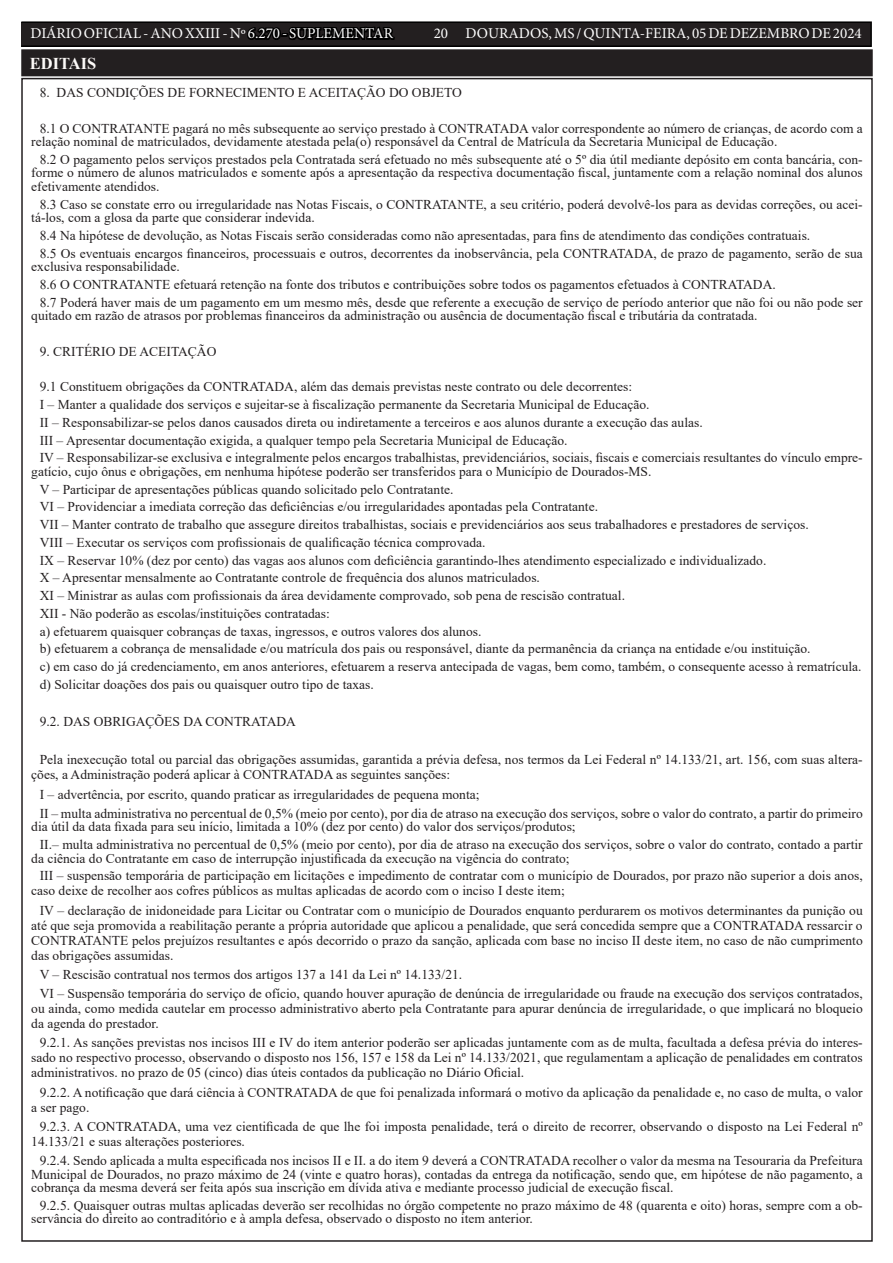
<style>
.page{position:relative;width:893px;height:1263px;background:#fff}
.page>*{position:absolute;margin:0;border:0;box-sizing:border-box;transform-origin:0 0}
.TEXTO{font:700 16.5px "Times New Roman";color:#fdfaf8}
.t1{font:15px "Minion Pro";color:#fff}
.TEXTO-2{font:13.5px/13.5px "Times New Roman";color:#231f20}
.s1{color:#000}
</style>
<div class="page">
<div style="left:21px;top:22px;width:850px;height:24px;background:#231f20"></div>
<div style="left:21px;top:21px;width:851px;height:26px;border:2px solid #000"></div>
<div style="left:23px;top:51px;width:848px;height:23px;background:#231f20"></div>
<div style="left:21px;top:49px;width:852px;height:27px;border:4px solid #231f20"></div>
<p class="t1" style="left:31px;top:24px;width:364px">DIÁRIO OFICIAL - ANO XXIII - Nº <span class="s1">6.270 - SUPLEMENTAR</span></p>
<p class="t1" style="left:434px;top:24px;width:430px">20 DOURADOS, MS / QUINTA-FEIRA, 05 DE DEZEMBRO DE 2024</p>
<p class="TEXTO" style="left:30px;top:52px;width:68px">EDITAIS</p>
<p class="TEXTO-2" style="left:40px;top:86px;width:424px">8. DAS CONDIÇÕES DE FORNECIMENTO E ACEITAÇÃO DO OBJETO</p>
<p class="TEXTO-2" style="left:31px;top:121px;width:833px;text-indent:9px">8.1 O CONTRATANTE pagará no mês subsequente ao serviço prestado à CONTRATADA valor correspondente ao número de crianças, de acordo com a relação nominal de matriculados, devidamente atestada pela(o) responsável da Central de Matrícula da Secretaria Municipal de Educação.</p>
<p class="TEXTO-2" style="left:31px;top:152px;width:833px;text-align:justify;text-indent:9px">8.2 O pagamento pelos serviços prestados pela Contratada será efetuado no mês subsequente até o 5º dia útil mediante depósito em conta bancária, con&shy;forme o número de alunos matriculados e somente após a apresentação da respectiva documentação fiscal, juntamente com a relação nominal dos alunos efetivamente atendidos.</p>
<p class="TEXTO-2" style="left:31px;top:197px;width:833px;text-indent:9px">8.3 Caso se constate erro ou irregularidade nas Notas Fiscais, o CONTRATANTE, a seu critério, poderá devolvê-los para as devidas correções, ou acei&shy;tá-los, com a glosa da parte que considerar indevida.</p>
<p class="TEXTO-2" style="left:40px;top:228px;width:772px">8.4 Na hipótese de devolução, as Notas Fiscais serão consideradas como não apresentadas, para fins de atendimento das condições contratuais.</p>
<p class="TEXTO-2" style="left:31px;top:246px;width:833px;text-indent:9px">8.5 Os eventuais encargos financeiros, processuais e outros, decorrentes da inobservância, pela CONTRATADA, de prazo de pagamento, serão de sua exclusiva responsabilidade.</p>
<p class="TEXTO-2" style="left:40px;top:277px;width:738px">8.6 O CONTRATANTE efetuará retenção na fonte dos tributos e contribuições sobre todos os pagamentos efetuados à CONTRATADA.</p>
<p class="TEXTO-2" style="left:31px;top:295px;width:833px;text-indent:9px">8.7 Poderá haver mais de um pagamento em um mesmo mês, desde que referente a execução de serviço de período anterior que não foi ou não pode ser quitado em razão de atrasos por problemas financeiros da administração ou ausência de documentação fiscal e tributária da contratada.</p>
<p class="TEXTO-2" style="left:40px;top:344px;width:178px">9. CRITÉRIO DE ACEITAÇÃO</p>
<p class="TEXTO-2" style="left:40px;top:380px;width:594px">9.1 Constituem obrigações da CONTRATADA, além das demais previstas neste contrato ou dele decorrentes:</p>
<p class="TEXTO-2" style="left:40px;top:397px;width:611px">I – Manter a qualidade dos serviços e sujeitar-se à fiscalização permanente da Secretaria Municipal de Educação.</p>
<p class="TEXTO-2" style="left:40px;top:415px;width:664px">II – Responsabilizar-se pelos danos causados direta ou indiretamente a terceiros e aos alunos durante a execução das aulas.</p>
<p class="TEXTO-2" style="left:40px;top:433px;width:529px">III – Apresentar documentação exigida, a qualquer tempo pela Secretaria Municipal de Educação.</p>
<p class="TEXTO-2" style="left:31px;top:451px;width:833px;text-indent:9px">IV – Responsabilizar-se exclusiva e integralmente pelos encargos trabalhistas, previdenciários, sociais, fiscais e comerciais resultantes do vínculo empre&shy;gatício, cujo ônus e obrigações, em nenhuma hipótese poderão ser transferidos para o Município de Dourados-MS.</p>
<p class="TEXTO-2" style="left:40px;top:482px;width:415px">V – Participar de apresentações públicas quando solicitado pelo Contratante.</p>
<p class="TEXTO-2" style="left:40px;top:500px;width:560px">VI – Providenciar a imediata correção das deficiências e/ou irregularidades apontadas pela Contratante.</p>
<p class="TEXTO-2" style="left:40px;top:517px;width:770px">VII – Manter contrato de trabalho que assegure direitos trabalhistas, sociais e previdenciários aos seus trabalhadores e prestadores de serviços.</p>
<p class="TEXTO-2" style="left:40px;top:535px;width:447px">VIII – Executar os serviços com profissionais de qualificação técnica comprovada.</p>
<p class="TEXTO-2" style="left:40px;top:553px;width:728px">IX – Reservar 10% (dez por cento) das vagas aos alunos com deficiência garantindo-lhes atendimento especializado e individualizado.</p>
<p class="TEXTO-2" style="left:40px;top:571px;width:502px">X – Apresentar mensalmente ao Contratante controle de frequência dos alunos matriculados.</p>
<p class="TEXTO-2" style="left:40px;top:588px;width:587px">XI – Ministrar as aulas com profissionais da área devidamente comprovado, sob pena de rescisão contratual.</p>
<p class="TEXTO-2" style="left:40px;top:606px;width:292px">XII - Não poderão as escolas/instituições contratadas:</p>
<p class="TEXTO-2" style="left:40px;top:624px;width:443px">a) efetuarem quaisquer cobranças de taxas, ingressos, e outros valores dos alunos.</p>
<p class="TEXTO-2" style="left:40px;top:642px;width:772px">b) efetuarem a cobrança de mensalidade e/ou matrícula dos pais ou responsável, diante da permanência da criança na entidade e/ou instituição.</p>
<p class="TEXTO-2" style="left:40px;top:659px;width:823px">c) em caso do já credenciamento, em anos anteriores, efetuarem a reserva antecipada de vagas, bem como, também, o consequente acesso à rematrícula.</p>
<p class="TEXTO-2" style="left:40px;top:677px;width:336px">d) Solicitar doações dos pais ou quaisquer outro tipo de taxas.</p>
<p class="TEXTO-2" style="left:40px;top:714px;width:258px">9.2. DAS OBRIGAÇÕES DA CONTRATADA</p>
<p class="TEXTO-2" style="left:31px;top:752px;width:833px;line-height:15px;text-indent:9px">Pela inexecução total ou parcial das obrigações assumidas, garantida a prévia defesa, nos termos da Lei Federal nº 14.133/21, art. 156, com suas altera&shy;ções, a Administração poderá aplicar à CONTRATADA as seguintes sanções:</p>
<p class="TEXTO-2" style="left:40px;top:787px;width:441px">I – advertência, por escrito, quando praticar as irregularidades de pequena monta;</p>
<p class="TEXTO-2" style="left:31px;top:806px;width:833px;text-indent:9px">II – multa administrativa no percentual de 0,5% (meio por cento), por dia de atraso na execução dos serviços, sobre o valor do contrato, a partir do primeiro dia útil da data fixada para seu início, limitada a 10% (dez por cento) do valor dos serviços/produtos;</p>
<p class="TEXTO-2" style="left:31px;top:837px;width:833px;text-indent:9px">II.– multa administrativa no percentual de 0,5% (meio por cento), por dia de atraso na execução dos serviços, sobre o valor do contrato, contado a partir da ciência do Contratante em caso de interrupção injustificada da execução na vigência do contrato;</p>
<p class="TEXTO-2" style="left:31px;top:868px;width:833px;line-height:15px;text-indent:9px">III – suspensão temporária de participação em licitações e impedimento de contratar com o município de Dourados, por prazo não superior a dois anos, caso deixe de recolher aos cofres públicos as multas aplicadas de acordo com o inciso I deste item;</p>
<p class="TEXTO-2" style="left:31px;top:902px;width:833px;line-height:15px;text-align:justify;text-indent:9px">IV – declaração de inidoneidade para Licitar ou Contratar com o município de Dourados enquanto perdurarem os motivos determinantes da punição ou até que seja promovida a reabilitação perante a própria autoridade que aplicou a penalidade, que será concedida sempre que a CONTRATADA ressarcir o CONTRATANTE pelos prejuízos resultantes e após decorrido o prazo da sanção, aplicada com base no inciso II deste item, no caso de não cumprimento das obrigações assumidas.</p>
<p class="TEXTO-2" style="left:40px;top:967px;width:424px">V – Rescisão contratual nos termos dos artigos 137 a 141 da Lei nº 14.133/21.</p>
<p class="TEXTO-2" style="left:31px;top:986px;width:833px;line-height:15px;text-align:justify;text-indent:9px">VI – Suspensão temporária do serviço de ofício, quando houver apuração de denúncia de irregularidade ou fraude na execução dos serviços contratados, ou ainda, como medida cautelar em processo administrativo aberto pela Contratante para apurar denúncia de irregularidade, o que implicará no bloqueio da agenda do prestador.</p>
<p class="TEXTO-2" style="left:31px;top:1035px;width:833px;line-height:15px;text-align:justify;text-indent:9px">9.2.1. As sanções previstas nos incisos III e IV do item anterior poderão ser aplicadas juntamente com as de multa, facultada a defesa prévia do interes&shy;sado no respectivo processo, observando o disposto nos 156, 157 e 158 da Lei nº 14.133/2021, que regulamentam a aplicação de penalidades em contratos administrativos. no prazo de 05 (cinco) dias úteis contados da publicação no Diário Oficial.</p>
<p class="TEXTO-2" style="left:31px;top:1084px;width:833px;line-height:15px;text-indent:9px">9.2.2. A notificação que dará ciência à CONTRATADA de que foi penalizada informará o motivo da aplicação da penalidade e, no caso de multa, o valor a ser pago.</p>
<p class="TEXTO-2" style="left:31px;top:1118px;width:833px;line-height:15px;text-indent:9px">9.2.3. A CONTRATADA, uma vez cientificada de que lhe foi imposta penalidade, terá o direito de recorrer, observando o disposto na Lei Federal nº<br>14.133/21 e suas alterações posteriores.</p>
<p class="TEXTO-2" style="left:31px;top:1153px;width:833px;text-align:justify;text-indent:9px">9.2.4. Sendo aplicada a multa especificada nos incisos II e II. a do item 9 deverá a CONTRATADA recolher o valor da mesma na Tesouraria da Prefeitura Municipal de Dourados, no prazo máximo de 24 (vinte e quatro horas), contadas da entrega da notificação, sendo que, em hipótese de não pagamento, a cobrança da mesma deverá ser feita após sua inscrição em dívida ativa e mediante processo judicial de execução fiscal.</p>
<p class="TEXTO-2" style="left:31px;top:1198px;width:833px;text-indent:9px">9.2.5. Quaisquer outras multas aplicadas deverão ser recolhidas no órgão competente no prazo máximo de 48 (quarenta e oito) horas, sempre com a ob&shy;servância do direito ao contraditório e à ampla defesa, observado o disposto no item anterior.</p>
</div>
